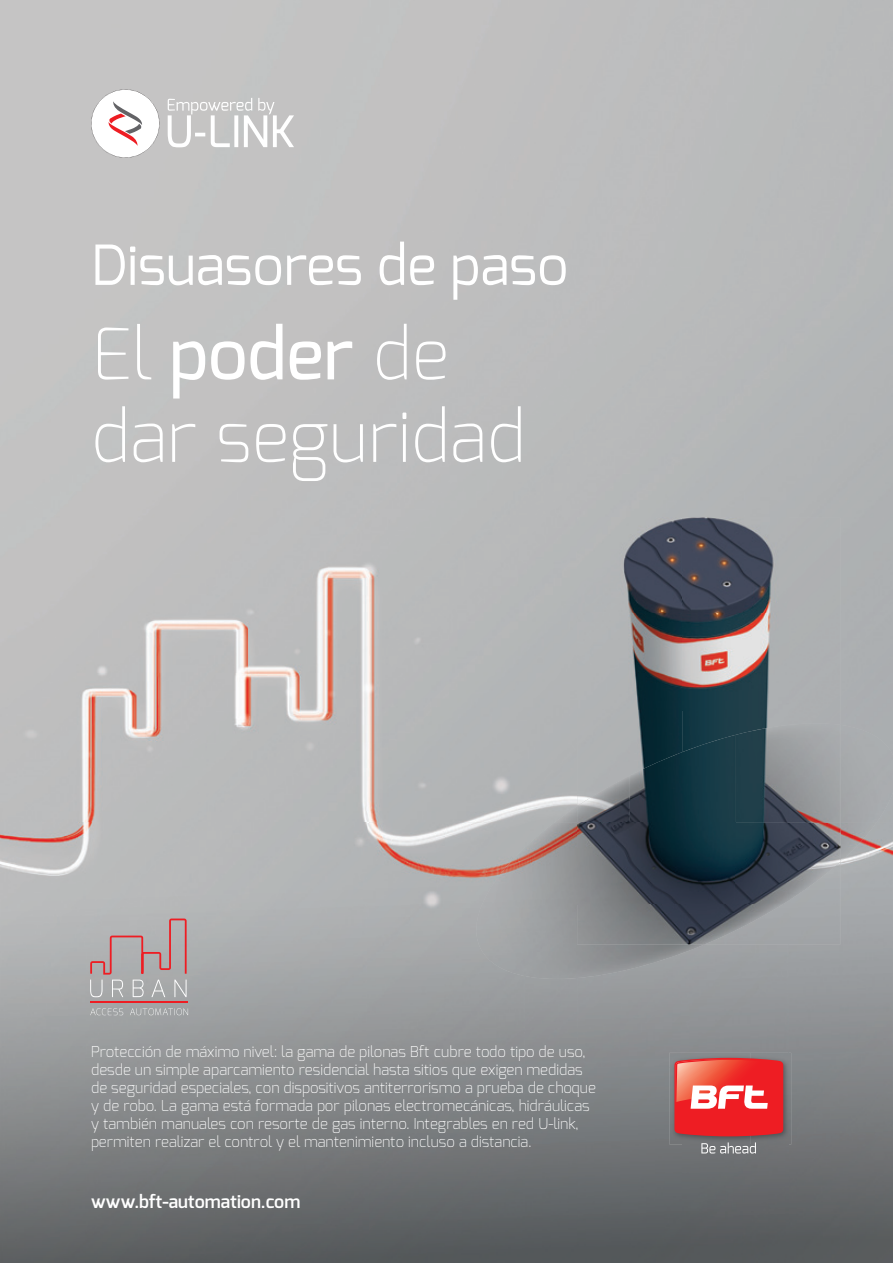
<style>
.page{position:relative;width:893px;height:1263px;background:#fff}
.page>*{position:absolute;margin:0;border:0;box-sizing:border-box;transform-origin:0 0}
.t1{font:200 70.8px/82.5px "Exo";color:#fff}
.t2{font:55.2px "Exo";color:#fff}
.t3{font:600 18px "Exo";color:#fff}
.t4{font:200 15px/18px "Exo";color:#fff}
.s1{font-weight:500}
</style>
<div class="page">
<img style="left:0;top:0;width:893px;height:823px">
<img style="left:0;top:823px;width:525px;height:440px">
<img style="left:789px;top:823px;width:104px;height:440px">
<img style="left:525px;top:979px;width:53px;height:284px">
<img style="left:578px;top:1067px;width:105px;height:196px">
<img style="left:683px;top:1144px;width:106px;height:119px">
<img style="left:669px;top:1053px;width:122px;height:91px">
<svg style="left:674px;top:1058px;width:109px;height:78px;background:#ed4d4c"></svg>
<svg style="left:701px;top:1142px;width:55px;height:11px"></svg>
<svg style="left:168px;top:98px;width:126px;height:49px"></svg>
<svg style="left:91px;top:89px;width:69px;height:69px"></svg>
<div style="left:840px;top:725px;width:53px;height:98px;background:#a9abae"></div>
<img style="left:840px;top:823px;width:36px;height:39px">
<img style="left:554px;top:806px;width:23px;height:17px">
<img style="left:465px;top:823px;width:239px;height:156px">
<svg style="left:90px;top:1008px;width:98px;height:7px"></svg>
<svg style="left:90px;top:918px;width:97px;height:79px;background:#b4a6a7"></svg>
<hr style="left:90px;top:1001px;width:98px;height:2px;background:#ee1d23">
<img style="left:577px;top:518px;width:211px;height:192px">
<div style="left:788px;top:518px;width:52px;height:205px;background:#aeb0b2"></div>
<img style="left:577px;top:710px;width:105px;height:65px">
<img style="left:682px;top:710px;width:106px;height:25px">
<div style="left:783px;top:904px;width:57px;height:40px;background:#a3a6a8"></div>
<img style="left:630px;top:735px;width:105px;height:88px">
<img style="left:735px;top:723px;width:105px;height:100px">
<img style="left:577px;top:775px;width:53px;height:48px">
<img style="left:577px;top:823px;width:263px;height:81px">
<img style="left:577px;top:904px;width:206px;height:40px">
<h2 class="t2" style="left:91px;top:230px;width:479px">Disuasores de paso</h2>
<h1 class="t1" style="left:91px;top:312px;width:436px">El <span class="s1">poder</span> de dar seguridad</h1>
<p class="t4" style="left:91px;top:1042px;width:506px">Protección de máximo nivel: la gama de pilonas Bft cubre todo tipo de uso, desde un simple aparcamiento residencial hasta sitios que exigen medidas de seguridad especiales, con dispositivos antiterrorismo a prueba de choque y de robo. La gama está formada por pilonas electromecánicas, hidráulicas y también manuales con resorte de gas interno. Integrables en red U-link, permiten realizar el control y el mantenimiento incluso a distancia.</p>
<p class="t3" style="left:91px;top:1189px;width:211px">www.bft-automation.com</p>
</div>
